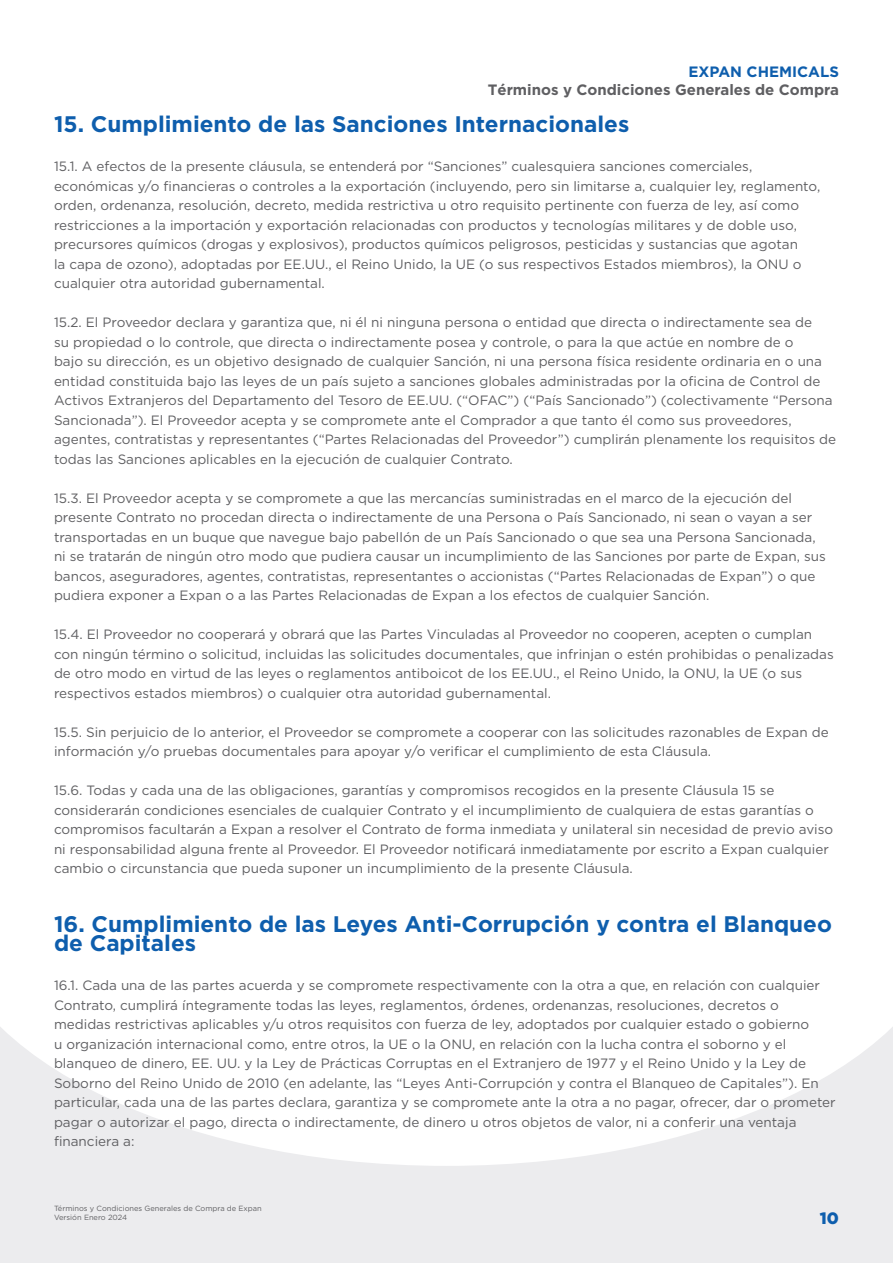
<style>
.page{position:relative;width:893px;height:1263px;background:#fff}
.page>*{position:absolute;margin:0;border:0;box-sizing:border-box;transform-origin:0 0}
.Body{font:700 22.5px/19.5px "Gotham";color:#0e5ead}
.t1{font:900 16.5px "Gotham";color:#0e5ead}
.t2{font:700 15px "Gotham";color:#5f5f62}
.t3{font:700 15px "Gotham";color:#0e5ead}
.Body-2{font:13.5px/19.5px "Gotham";color:#5f5f62}
.t4{font:7.5px/9px "Gotham";color:#5f5f62}
</style>
<div class="page">
<div style="left:0;top:913px;width:893px;height:350px;background:#ececee"></div>
<svg style="left:0;top:913px;width:893px;height:253px;fill:#fff"></svg>
<p class="t3" style="left:688px;top:63px;width:152px">EXPAN CHEMICALS</p>
<p class="t2" style="left:488px;top:81px;width:353px">Términos y Condiciones Generales de Compra</p>
<p class="Body" style="left:54px;top:114px;width:577px">15. Cumplimiento de las Sanciones Internacionales</p>
<p class="Body-2" style="left:54px;top:156px;width:768px">15.1. A efectos de la presente cláusula, se entenderá por “Sanciones” cualesquiera sanciones comerciales, económicas y/o financieras o controles a la exportación (incluyendo, pero sin limitarse a, cualquier ley, reglamento, orden, ordenanza, resolución, decreto, medida restrictiva u otro requisito pertinente con fuerza de ley, así como restricciones a la importación y exportación relacionadas con productos y tecnologías militares y de doble uso, precursores químicos (drogas y explosivos), productos químicos peligrosos, pesticidas y sustancias que agotan<br>la capa de ozono), adoptadas por EE.UU., el Reino Unido, la UE (o sus respectivos Estados miembros), la ONU o cualquier otra autoridad gubernamental.</p>
<p class="Body-2" style="left:54px;top:312px;width:784px">15.2. El Proveedor declara y garantiza que, ni él ni ninguna persona o entidad que directa o indirectamente sea de<br>su propiedad o lo controle, que directa o indirectamente posea y controle, o para la que actúe en nombre de o<br>bajo su dirección, es un objetivo designado de cualquier Sanción, ni una persona física residente ordinaria en o una entidad constituida bajo las leyes de un país sujeto a sanciones globales administradas por la oficina de Control de Activos Extranjeros del Departamento del Tesoro de EE.UU. (“OFAC”) (“País Sancionado”) (colectivamente “Persona Sancionada”). El Proveedor acepta y se compromete ante el Comprador a que tanto él como sus proveedores, agentes, contratistas y representantes (“Partes Relacionadas del Proveedor”) cumplirán plenamente los requisitos de todas las Sanciones aplicables en la ejecución de cualquier Contrato.</p>
<p class="Body-2" style="left:54px;top:488px;width:773px">15.3. El Proveedor acepta y se compromete a que las mercancías suministradas en el marco de la ejecución del presente Contrato no procedan directa o indirectamente de una Persona o País Sancionado, ni sean o vayan a ser transportadas en un buque que navegue bajo pabellón de un País Sancionado o que sea una Persona Sancionada, ni se tratarán de ningún otro modo que pudiera causar un incumplimiento de las Sanciones por parte de Expan, sus bancos, aseguradores, agentes, contratistas, representantes o accionistas (“Partes Relacionadas de Expan”) o que pudiera exponer a Expan o a las Partes Relacionadas de Expan a los efectos de cualquier Sanción.</p>
<p class="Body-2" style="left:54px;top:624px;width:781px">15.4. El Proveedor no cooperará y obrará que las Partes Vinculadas al Proveedor no cooperen, acepten o cumplan con ningún término o solicitud, incluidas las solicitudes documentales, que infrinjan o estén prohibidas o penalizadas de otro modo en virtud de las leyes o reglamentos antiboicot de los EE.UU., el Reino Unido, la ONU, la UE (o sus respectivos estados miembros) o cualquier otra autoridad gubernamental.</p>
<p class="Body-2" style="left:54px;top:722px;width:776px">15.5. Sin perjuicio de lo anterior, el Proveedor se compromete a cooperar con las solicitudes razonables de Expan de información y/o pruebas documentales para apoyar y/o verificar el cumplimiento de esta Cláusula.</p>
<p class="Body-2" style="left:54px;top:780px;width:781px">15.6. Todas y cada una de las obligaciones, garantías y compromisos recogidos en la presente Cláusula 15 se considerarán condiciones esenciales de cualquier Contrato y el incumplimiento de cualquiera de estas garantías o compromisos facultarán a Expan a resolver el Contrato de forma inmediata y unilateral sin necesidad de previo aviso ni responsabilidad alguna frente al Proveedor. El Proveedor notificará inmediatamente por escrito a Expan cualquier cambio o circunstancia que pueda suponer un incumplimiento de la presente Cláusula.</p>
<p class="Body" style="left:54px;top:913px;width:779px">16. Cumplimiento de las Leyes Anti-Corrupción y contra el Blanqueo de Capitales</p>
<p class="Body-2" style="left:54px;top:975px;width:783px">16.1. Cada una de las partes acuerda y se compromete respectivamente con la otra a que, en relación con cualquier Contrato, cumplirá íntegramente todas las leyes, reglamentos, órdenes, ordenanzas, resoluciones, decretos o medidas restrictivas aplicables y/u otros requisitos con fuerza de ley, adoptados por cualquier estado o gobierno<br>u organización internacional como, entre otros, la UE o la ONU, en relación con la lucha contra el soborno y el blanqueo de dinero, EE. UU. y la Ley de Prácticas Corruptas en el Extranjero de 1977 y el Reino Unido y la Ley de Soborno del Reino Unido de 2010 (en adelante, las “Leyes Anti-Corrupción y contra el Blanqueo de Capitales”). En particular, cada una de las partes declara, garantiza y se compromete ante la otra a no pagar, ofrecer, dar o prometer pagar o autorizar el pago, directa o indirectamente, de dinero u otros objetos de valor, ni a conferir una ventaja financiera a:</p>
<p class="t4" style="left:54px;top:1204px;width:209px">Términos y Condiciones Generales de Compra de Expan<br>Versión Enero 2024</p>
<p class="t1" style="left:820px;top:1207px;width:21px">10</p>
</div>
